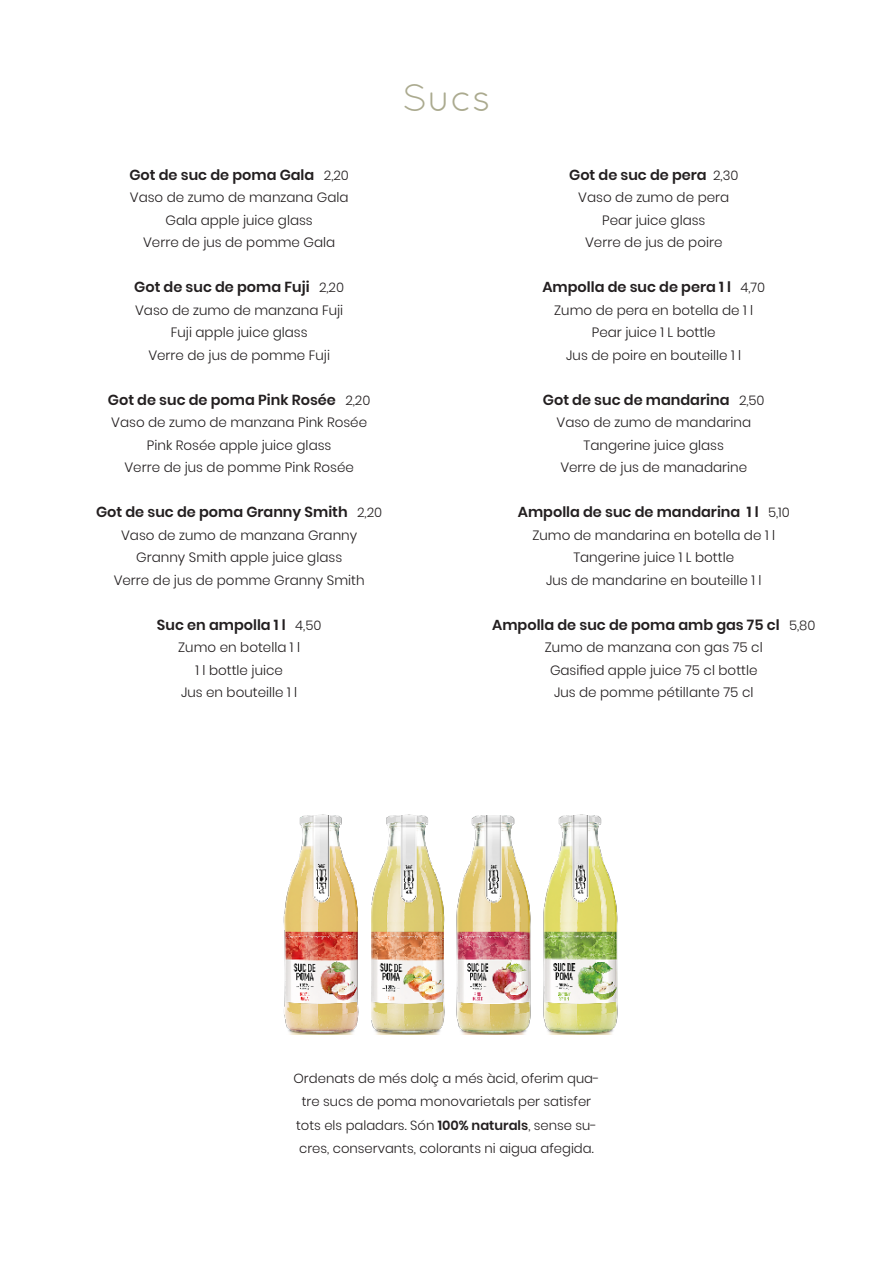
<style>
.page{position:relative;width:893px;height:1263px;background:#fff}
.page>*{position:absolute;margin:0;border:0;box-sizing:border-box;transform-origin:0 0}
.t1{font:37.95px "Quicksand";color:#abaa8f}
.t2{font:600 14.55px "Poppins";color:#231f20}
.t3{font:300 13.5px "Poppins";color:#231f20}
.t4{font:300 13.2px/23.1px "Poppins";color:#231f20;text-align:center}
.s1{font-weight:300;font-size:13.2px}
.s2{font-weight:600}
</style>
<div class="page">
<img style="left:283px;top:814px;width:76px;height:220px">
<img style="left:371px;top:814px;width:74px;height:220px">
<img style="left:456px;top:815px;width:75px;height:219px">
<img style="left:543px;top:814px;width:75px;height:220px">
<p class="t1" style="left:402px;top:76px;width:90px">Sucs</p>
<p class="t2" style="left:129px;top:166px;width:221px">Got de suc de poma Gala <span class="s1">2,20</span></p>
<p class="t3" style="left:130px;top:189px;width:220px">Vaso de zumo de manzana Gala</p>
<p class="t3" style="left:166px;top:212px;width:149px">Gala apple juice glass</p>
<p class="t3" style="left:143px;top:234px;width:194px">Verre de jus de pomme Gala</p>
<p class="t2" style="left:134px;top:278px;width:211px">Got de suc de poma Fuji <span class="s1">2,20</span></p>
<p class="t3" style="left:135px;top:302px;width:210px">Vaso de zumo de manzana Fuji</p>
<p class="t3" style="left:171px;top:324px;width:138px">Fuji apple juice glass</p>
<p class="t3" style="left:148px;top:347px;width:183px">Verre de jus de pomme Fuji</p>
<p class="t2" style="left:108px;top:391px;width:264px">Got de suc de poma Pink Rosée <span class="s1">2,20</span></p>
<p class="t3" style="left:111px;top:414px;width:257px">Vaso de zumo de manzana Pink Rosée</p>
<p class="t3" style="left:147px;top:437px;width:186px">Pink Rosée apple juice glass</p>
<p class="t3" style="left:124px;top:459px;width:231px">Verre de jus de pomme Pink Rosée</p>
<p class="t2" style="left:96px;top:503px;width:288px">Got de suc de poma Granny Smith <span class="s1">2,20</span></p>
<p class="t3" style="left:121px;top:527px;width:238px">Vaso de zumo de manzana Granny</p>
<p class="t3" style="left:136px;top:549px;width:207px">Granny Smith apple juice glass</p>
<p class="t3" style="left:114px;top:572px;width:252px">Verre de jus de pomme Granny Smith</p>
<p class="t2" style="left:157px;top:616px;width:166px">Suc en ampolla 1 l <span class="s1">4,50</span></p>
<p class="t3" style="left:178px;top:639px;width:123px">Zumo en botella 1 l</p>
<p class="t3" style="left:195px;top:662px;width:89px">1 l bottle juice</p>
<p class="t3" style="left:181px;top:684px;width:118px">Jus en bouteille 1 l</p>
<p class="t2" style="left:569px;top:166px;width:171px">Got de suc de pera <span class="s1">2,30</span></p>
<p class="t3" style="left:578px;top:189px;width:152px">Vaso de zumo de pera</p>
<p class="t3" style="left:602px;top:212px;width:105px">Pear juice glass</p>
<p class="t3" style="left:585px;top:234px;width:139px">Verre de jus de poire</p>
<p class="t2" style="left:542px;top:278px;width:224px">Ampolla de suc de pera 1 l <span class="s1">4,70</span></p>
<p class="t3" style="left:554px;top:302px;width:201px">Zumo de pera en botella de 1 l</p>
<p class="t3" style="left:592px;top:324px;width:125px">Pear juice 1 L bottle</p>
<p class="t3" style="left:566px;top:347px;width:177px">Jus de poire en bouteille 1 l</p>
<p class="t2" style="left:543px;top:391px;width:223px">Got de suc de mandarina <span class="s1">2,50</span></p>
<p class="t3" style="left:556px;top:414px;width:196px">Vaso de zumo de mandarina</p>
<p class="t3" style="left:584px;top:437px;width:142px">Tangerine juice glass</p>
<p class="t3" style="left:560px;top:459px;width:188px">Verre de jus de manadarine</p>
<p class="t2" style="left:518px;top:503px;width:273px">Ampolla de suc de mandarina 1 l <span class="s1">5,10</span></p>
<p class="t3" style="left:532px;top:527px;width:244px">Zumo de mandarina en botella de 1 l</p>
<p class="t3" style="left:573px;top:549px;width:162px">Tangerine juice 1 L bottle</p>
<p class="t3" style="left:546px;top:572px;width:217px">Jus de mandarine en bouteille 1 l</p>
<p class="t2" style="left:492px;top:616px;width:325px">Ampolla de suc de poma amb gas 75 cl <span class="s1">5,80</span></p>
<p class="t3" style="left:545px;top:639px;width:219px">Zumo de manzana con gas 75 cl</p>
<p class="t3" style="left:550px;top:662px;width:209px">Gasified apple juice 75 cl bottle</p>
<p class="t3" style="left:554px;top:684px;width:201px">Jus de pomme pétillante 75 cl</p>
<p class="t4" style="left:294px;top:1067px;width:308px">Ordenats de més dolç a més àcid, oferim qua&shy;tre sucs de poma monovarietals per satisfer tots els paladars. Són <span class="s2">100% naturals</span>, sense su&shy;cres, conservants, colorants ni aigua afegida.</p>
</div>
